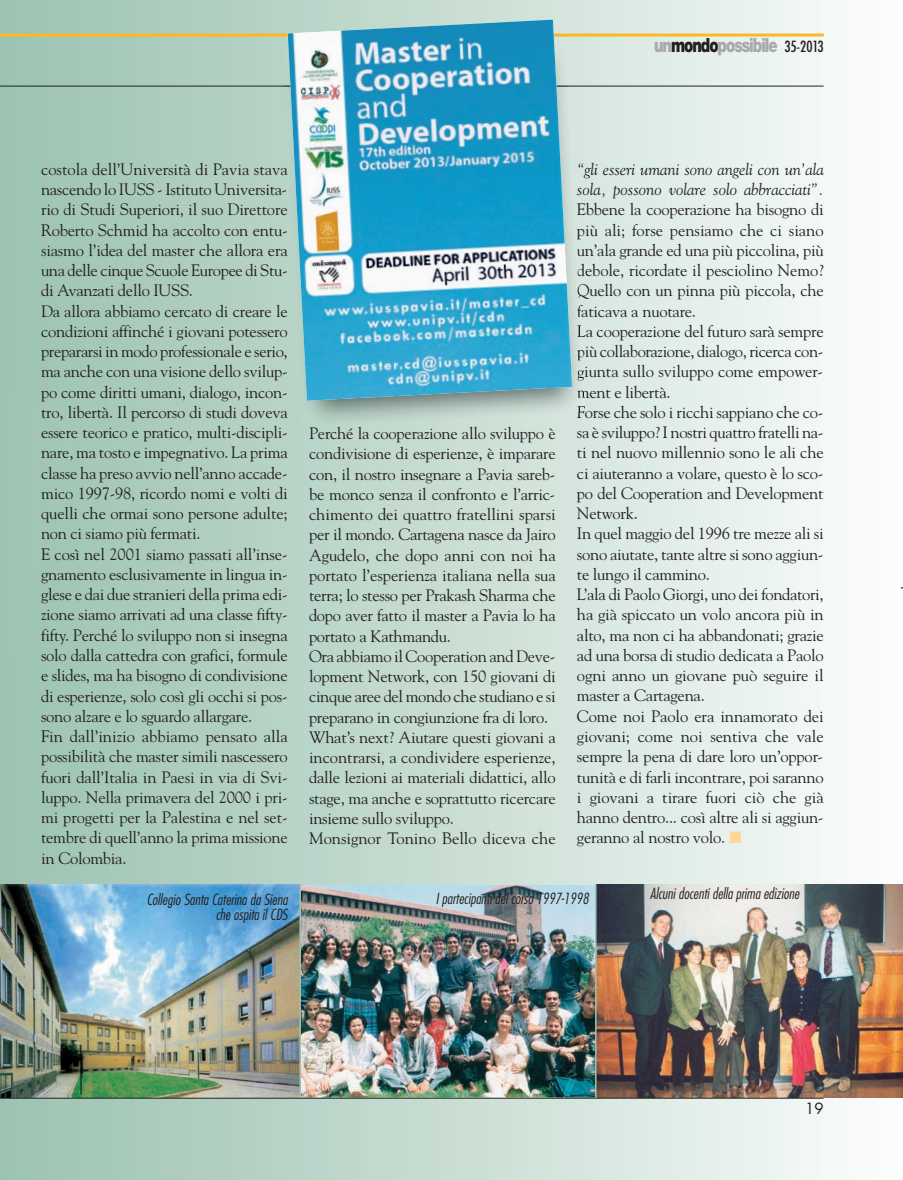
<style>
.page{position:relative;width:903px;height:1180px;background:#fff}
.page>*{position:absolute;margin:0;border:0;box-sizing:border-box;transform-origin:0 0}
.t1{font:900 19.5px "Helvetica Neue";letter-spacing:-.065em;color:#a8a9ad;scale:.75 1}
.t2{font:16.5px/20.2px "Goudy";letter-spacing:-.015em;color:#231f20}
.t3{font:italic 16.5px/20.2px "Goudy";color:#231f20}
.t4{font:italic 300 condensed 15px/15px "Futura";color:#231f20;text-align:right}
.t5{font:15px "Futura";color:#231f20}
.s1{color:#231f20}
.s2{font-family:"Futura";font-weight:400;font-stretch:condensed;font-size:15px;color:#231f20}
.s3{color:#fed794}
</style>
<div class="page">
<div style="left:0;top:0;width:903px;height:1180px;background:linear-gradient(to right,#9ac1ae,#fafcfa)"></div>
<hr style="left:0;top:0;width:3px;height:1180px;background:#9cc2b1">
<img style="left:0;top:885px;width:299px;height:212px">
<img style="left:301px;top:885px;width:294px;height:212px">
<img style="left:596px;top:885px;width:307px;height:212px">
<hr style="left:0;top:1097px;width:823px;height:1px;background:#231f20">
<hr style="left:0;top:34px;width:823px;height:3px;background:#fcb729">
<hr style="left:0;top:86px;width:823px;height:1px;background:#231f20">
<div style="left:3px;top:390px;width:80px;height:268px;background:#a1c6b5"></div>
<hr style="left:299px;top:884px;width:2px;height:213px;background:#9cc2b1">
<hr style="left:595px;top:884px;width:1px;height:213px;background:#9cc2b1">
<img style="left:283px;top:87px;width:303px;height:340px">
<img style="left:281px;top:37px;width:7px;height:49px">
<svg style="left:577px;top:269px;width:2px;height:8px"></svg>
<img style="left:577px;top:285px;width:3px;height:14px">
<svg style="left:577px;top:304px;width:4px;height:13px"></svg>
<svg style="left:577px;top:325px;width:5px;height:13px"></svg>
<svg style="left:577px;top:349px;width:6px;height:11px"></svg>
<svg style="left:577px;top:369px;width:7px;height:12px"></svg>
<svg style="left:577px;top:389px;width:8px;height:9px"></svg>
<svg style="left:577px;top:406px;width:9px;height:6px"></svg>
<img style="left:288px;top:20px;width:284px;height:381px">
<hr style="left:902px;top:567px;width:1px;height:42px;background:#000">
<svg style="left:901px;top:580px;width:2px;height:16px"></svg>
<p class="t1" style="left:654px;top:38px;width:228px">un<span class="s1">mondo</span>possibile <span class="s2">35-2013</span></p>
<p class="t2" style="left:41px;top:159px;width:248px">costola dell’Università di Pavia stava nascendo lo IUSS - Istituto Universita&shy;rio di Studi Superiori, il suo Direttore Roberto Schmid ha accolto con entu&shy;siasmo l’idea del master che allora era una delle cinque Scuole Europee di Stu&shy;di Avanzati dello IUSS.<br>Da allora abbiamo cercato di creare le condizioni affinché i giovani potessero prepararsi in modo professionale e serio, ma anche con una visione dello svilup&shy;po come diritti umani, dialogo, incon&shy;tro, libertà. Il percorso di studi doveva essere teorico e pratico, multi-discipli&shy;nare, ma tosto e impegnativo. La prima classe ha preso avvio nell’anno accade&shy;mico 1997-98, ricordo nomi e volti di quelli che ormai sono persone adulte; non ci siamo più fermati.<br>E così nel 2001 siamo passati all’inse&shy;gnamento esclusivamente in lingua in&shy;glese e dai due stranieri della prima edi&shy;zione siamo arrivati ad una classe fifty&shy;fifty. Perché lo sviluppo non si insegna solo dalla cattedra con grafici, formule e slides, ma ha bisogno di condivisione di esperienze, solo così gli occhi si pos&shy;sono alzare e lo sguardo allargare.<br>Fin dall’inizio abbiamo pensato alla possibilità che master simili nascessero fuori dall’Italia in Paesi in via di Svi&shy;luppo. Nella primavera del 2000 i pri&shy;mi progetti per la Palestina e nel set&shy;tembre di quell’anno la prima missione in Colombia.</p>
<p class="t2" style="left:309px;top:423px;width:248px">Perché la cooperazione allo sviluppo è condivisione di esperienze, è imparare con, il nostro insegnare a Pavia sareb&shy;be monco senza il confronto e l’arric&shy;chimento dei quattro fratellini sparsi per il mondo. Cartagena nasce da Jairo Agudelo, che dopo anni con noi ha portato l’esperienza italiana nella sua terra; lo stesso per Prakash Sharma che dopo aver fatto il master a Pavia lo ha portato a Kathmandu.<br>Ora abbiamo il Cooperation and Deve&shy;lopment Network, con 150 giovani di cinque aree del mondo che studiano e si preparano in congiunzione fra di loro.<br>What’s next? Aiutare questi giovani a incontrarsi, a condividere esperienze, dalle lezioni ai materiali didattici, allo stage, ma anche e soprattutto ricercare insieme sullo sviluppo.<br>Monsignor Tonino Bello diceva che</p>
<p class="t3" style="left:577px;top:159px;width:248px">“gli esseri umani sono angeli con un’ala sola, possono volare solo abbracciati”.</p>
<p class="t2" style="left:577px;top:199px;width:248px">Ebbene la cooperazione ha bisogno di più ali; forse pensiamo che ci siano un’ala grande ed una più piccolina, più debole, ricordate il pesciolino Nemo?<br>Quello con un pinna più piccola, che faticava a nuotare.<br>La cooperazione del futuro sarà sempre più collaborazione, dialogo, ricerca con&shy;giunta sullo sviluppo come empower&shy;ment e libertà.<br>Forse che solo i ricchi sappiano che co&shy;sa è sviluppo? I nostri quattro fratelli na&shy;ti nel nuovo millennio sono le ali che ci aiuteranno a volare, questo è lo sco&shy;po del Cooperation and Development Network.<br>In quel maggio del 1996 tre mezze ali si sono aiutate, tante altre si sono aggiun&shy;te lungo il cammino.<br>L’ala di Paolo Giorgi, uno dei fondatori, ha già spiccato un volo ancora più in alto, ma non ci ha abbandonati; grazie ad una borsa di studio dedicata a Paolo ogni anno un giovane può seguire il master a Cartagena.<br>Come noi Paolo era innamorato dei giovani; come noi sentiva che vale sempre la pena di dare loro un’oppor&shy;tunità e di farli incontrare, poi saranno i giovani a tirare fuori ciò che già hanno dentro... così altre ali si aggiun&shy;geranno al nostro volo. <span class="s3">■</span></p>
<p class="t4" style="left:147px;top:893px;width:142px">Collegio Santa Caterina da Siena che ospita il CDS</p>
<p class="t4" style="left:436px;top:892px;width:154px">I partecipanti del corso 1997-1998</p>
<p class="t4" style="left:650px;top:887px;width:151px">Alcuni docenti della prima edizione</p>
<p class="t5" style="left:805px;top:1101px;width:20px">19</p>
</div>
